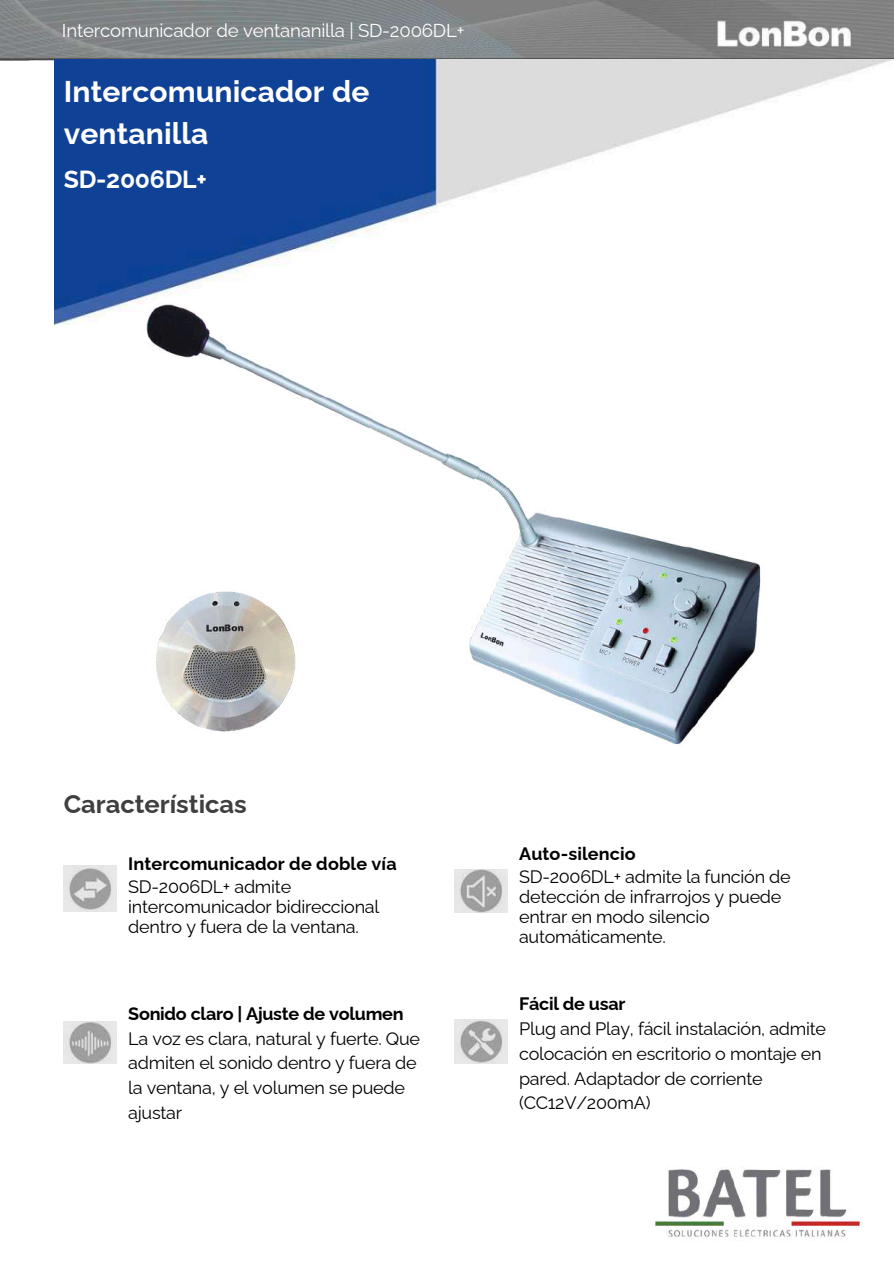
<style>
.page{position:relative;width:894px;height:1264px;background:#fff}
.page>*{position:absolute;margin:0;border:0;box-sizing:border-box;transform-origin:0 0}
.t1{font:700 30px/41.7px "Raleway";letter-spacing:.005em;color:#fff}
.t2{font:700 25.5px "Raleway";color:#3f3f3f}
.t3{font:700 24.75px "Raleway";letter-spacing:-.01em;color:#fff}
.t4{font:18.6px "Raleway";letter-spacing:-.01em;color:#fff}
.t5{font:18px/24.8px "Raleway";letter-spacing:-.015em;color:#000}
.t6{font:700 18px "Raleway";letter-spacing:.005em;color:#000}
.t7{font:700 18px "Raleway";letter-spacing:-.015em;color:#000}
</style>
<div class="page">
<img style="left:0;top:0;width:892px;height:61px">
<img style="left:715px;top:11px;width:146px;height:40px">
<img style="left:54px;top:60px;width:838px;height:264px">
<img style="left:108px;top:279px;width:677px;height:467px">
<img style="left:64px;top:865px;width:53px;height:46px">
<img style="left:454px;top:869px;width:53px;height:43px">
<img style="left:64px;top:1021px;width:53px;height:42px">
<img style="left:454px;top:1019px;width:53px;height:44px">
<img style="left:655px;top:1168px;width:205px;height:70px">
<p class="t4" style="left:62px;top:19px;width:404px">Intercomunicador de ventananilla | SD-2006DL+</p>
<h1 class="t1" style="left:64px;top:71px;width:307px">Intercomunicador de ventanilla</h1>
<h3 class="t3" style="left:64px;top:165px;width:144px">SD-2006DL+</h3>
<h2 class="t2" style="left:64px;top:788px;width:184px">Características</h2>
<p class="t6" style="left:128px;top:853px;width:270px">Intercomunicador de doble vía</p>
<p class="t5" style="left:128px;top:876px;width:252px;line-height:20.2px">SD-2006DL+ admite intercomunicador bidireccional dentro y fuera de la ventana.</p>
<p class="t7" style="left:128px;top:1002px;width:277px">Sonido claro | Ajuste de volumen</p>
<p class="t5" style="left:128px;top:1025px;width:293px">La voz es clara, natural y fuerte. Que admiten el sonido dentro y fuera de la ventana, y el volumen se puede ajustar</p>
<p class="t6" style="left:519px;top:843px;width:118px">Auto-silencio</p>
<p class="t5" style="left:519px;top:866px;width:273px;line-height:20.2px">SD-2006DL+ admite la función de detección de infrarrojos y puede entrar en modo silencio automáticamente.</p>
<p class="t7" style="left:519px;top:993px;width:108px">Fácil de usar</p>
<p class="t5" style="left:519px;top:1016px;width:308px">Plug and Play, fácil instalación, admite colocación en escritorio o montaje en pared. Adaptador de corriente (CC12V/200mA)</p>
</div>
